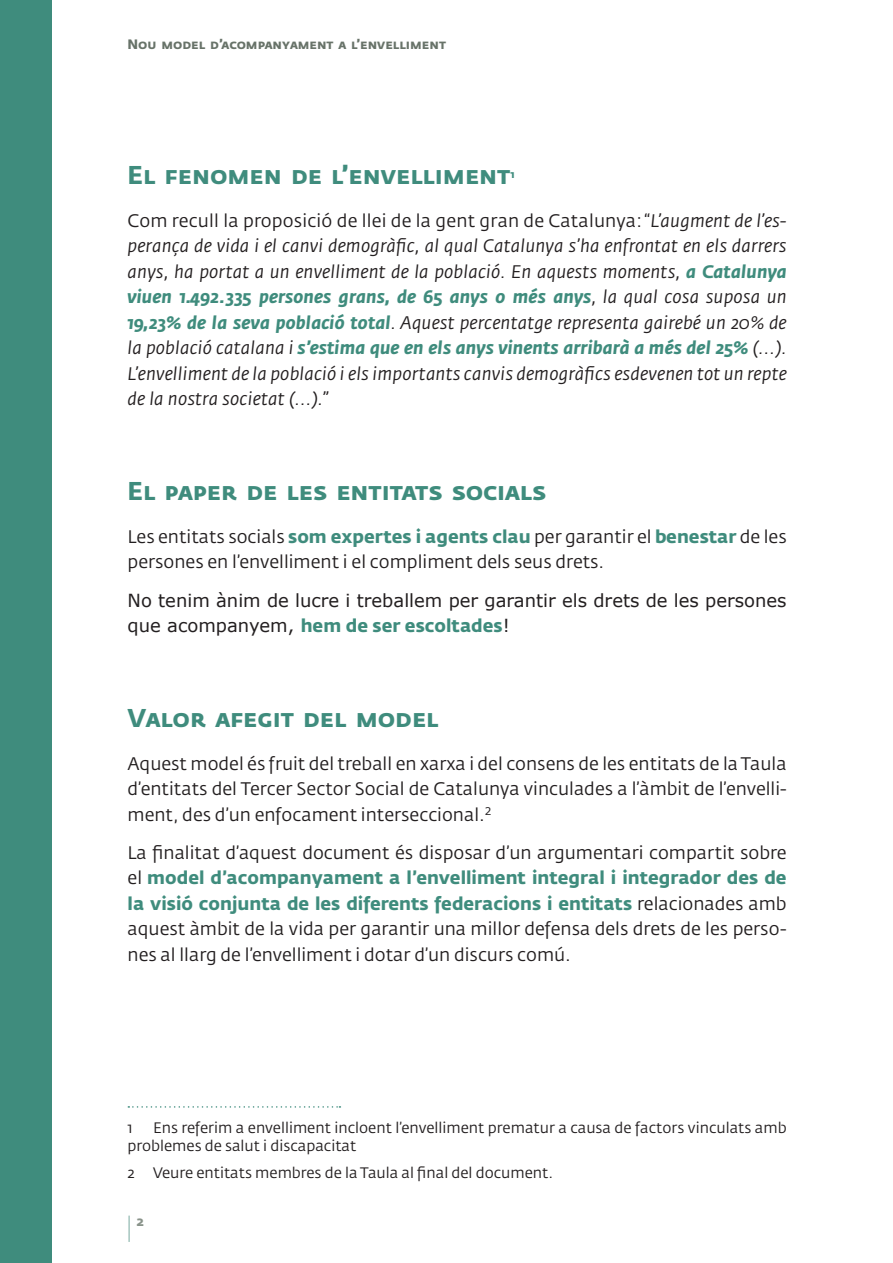
<style>
.page{position:relative;width:893px;height:1263px;background:#fff}
.page>*{position:absolute;margin:0;border:0;box-sizing:border-box;transform-origin:0 0}
.t1{font:27px "Fedra Sans Std";color:#85b2a8;scale:.5 1}
.tit1_en_text{font:25.5px "Fedra Sans Bold SC";color:#3f8c7d}
.text_normal_espai_3{font:18px/25.5px "Fedra Sans Std";color:#231f20;text-align:justify}
.text_normal_espai_3-2{font:italic 18px/25.5px "Fedra Sans Std";letter-spacing:.01em;color:#231f20;text-align:justify}
.text_normal_espai_3-3{font:18px/25.5px "Verdana";color:#231f20}
.pie_pag{font:15px/18px "Fedra Sans Std";color:#231f20}
.t2{font:13.5px "Fedra Sans Bold SC";color:#687369}
.tit1_en_text-2{font:700 10.5px "Fedra Sans Std";color:#3f8c7d}
.s1{font-style:normal}
.s2{font-weight:700;color:#3f8c7d}
.s3{font-family:"Fedra Sans Std";font-weight:700;color:#3f8c7d}
</style>
<div class="page">
<svg style="left:128px;top:1106px;width:212px;height:2px"></svg>
<div style="left:0;top:0;width:51px;height:1262px;background:#3f8c7d"></div>
<p class="t2" style="left:128px;top:36px;width:320px">Nou model d’acompanyament a l’envelliment</p>
<p class="tit1_en_text" style="left:128px;top:160px;width:384px">El fenomen de l’envelliment</p>
<p class="tit1_en_text-2" style="left:510px;top:168px;width:6px">1</p>
<p class="text_normal_espai_3-2" style="left:128px;top:208px;width:661px"><span class="s1">Com recull la proposició de llei de la gent gran de Catalunya: “</span>L’augment de l’es&shy;perança de vida i el canvi demogràfic, al qual Catalunya s’ha enfrontat en els darrers anys, ha portat a un envelliment de la població. En aquests moments, <span class="s2">a Catalunya viuen 1.492.335 persones grans, de 65 anys o més anys</span>, la qual cosa suposa un <span class="s2">19,23% de la seva població total</span>. Aquest percentatge representa gairebé un 20% de la població catalana i <span class="s2">s’estima que en els anys vinents arribarà a més del 25%</span> (...).<br>L’envelliment de la població i els importants canvis demogràfics esdevenen tot un repte de la nostra societat (...).”</p>
<p class="tit1_en_text" style="left:128px;top:476px;width:420px">El paper de les entitats socials</p>
<p class="text_normal_espai_3" style="left:128px;top:524px;width:661px">Les entitats socials <span class="s2">som expertes i agents clau</span> per garantir el <span class="s2">benestar</span> de les persones en l’envelliment i el compliment dels seus drets.</p>
<p class="text_normal_espai_3-3" style="left:128px;top:587px;width:661px">No tenim ànim de lucre i treballem per garantir els drets de les persones que acompanyem, <span class="s3">hem de ser escoltades</span>!</p>
<p class="tit1_en_text" style="left:128px;top:703px;width:312px">Valor afegit del model</p>
<p class="text_normal_espai_3" style="left:128px;top:750px;width:661px">Aquest model és fruit del treball en xarxa i del consens de les entitats de la Taula d’entitats del Tercer Sector Social de Catalunya vinculades a l’àmbit de l’envelli&shy;ment, des d’un enfocament interseccional.<sup>2</sup></p>
<p class="text_normal_espai_3" style="left:128px;top:840px;width:661px">La finalitat d’aquest document és disposar d’un argumentari compartit sobre el <span class="s2">model d’acompanyament a l’envelliment integral i integrador des de la visió conjunta de les diferents federacions i entitats</span> relacionades amb aquest àmbit de la vida per garantir una millor defensa dels drets de les perso&shy;nes al llarg de l’envelliment i dotar d’un discurs comú.</p>
<p class="pie_pag" style="left:128px;top:1119px;width:661px;text-indent:26px">Ens referim a envelliment incloent l’envelliment prematur a causa de factors vinculats amb problemes de salut i discapacitat</p>
<p class="pie_pag" style="left:128px;top:1164px;width:427px">2 Veure entitats membres de la Taula al final del document.</p>
<p class="pie_pag" style="left:128px;top:1119px;width:7px">1</p>
<h1 class="t1" style="left:128px;top:1210px;width:35px">| <sup>2</sup></h1>
</div>
